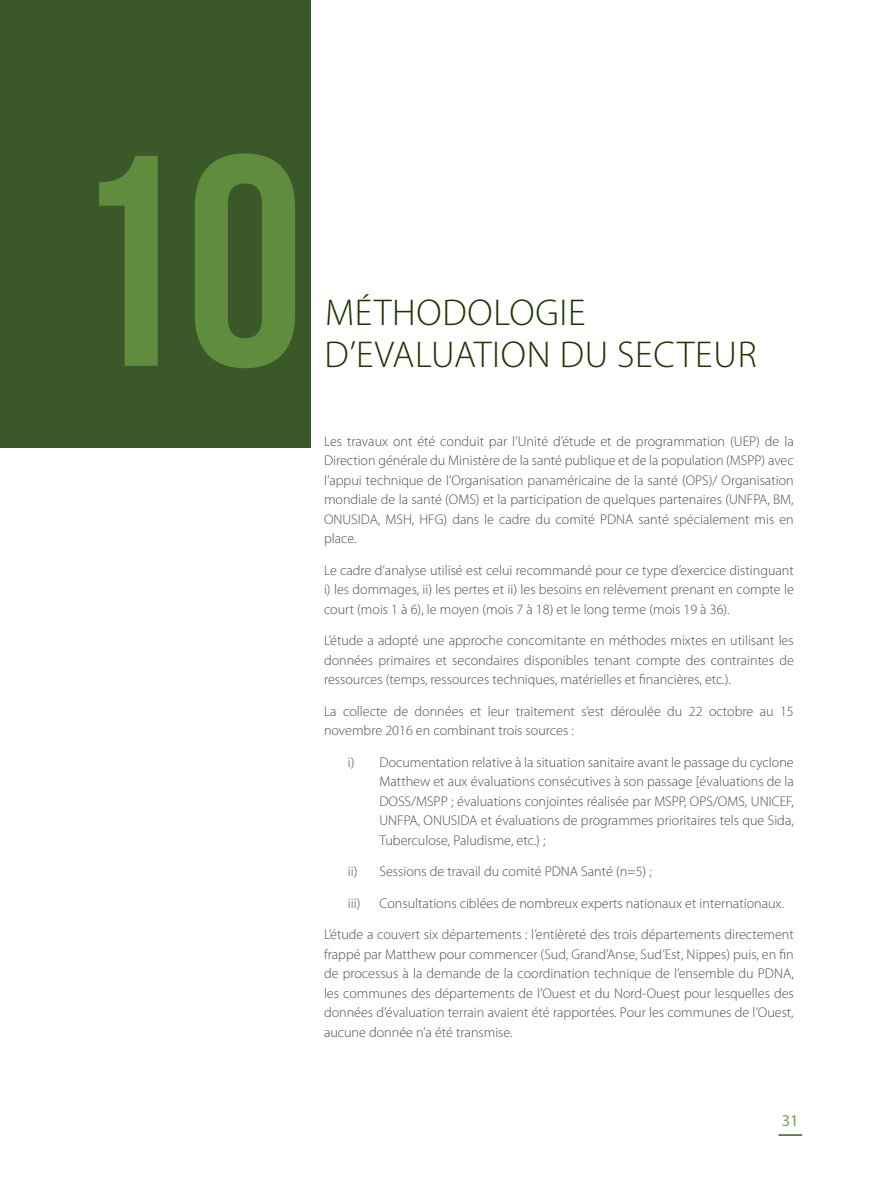
<style>
.page{position:relative;width:891px;height:1188px;background:#fff}
.page>*{position:absolute;margin:0;border:0;box-sizing:border-box;transform-origin:0 0}
.t1{font:300px "Bebas Neue";color:#608c3d}
.t2{font:300 37.5px/42px "Myriad Pro";letter-spacing:.02em;color:#203600}
.t3{font:16.5px "Myriad Pro";color:#7d9c58}
.t4{font:300 14.1px/19.5px "Myriad Pro";color:#4d4d4f;text-align:justify}
</style>
<div class="page">
<hr style="left:778px;top:1134px;width:24px;height:2px;background:#3b5829">
<div style="left:0;top:0;width:310px;height:448px;background:#3b5829"></div>
<h1 class="t1" style="left:67px;top:98px;width:239px">10</h1>
<h2 class="t2" style="left:324px;top:293px;width:434px">MÉTHODOLOGIE<br>D’EVALUATION DU SECTEUR</h2>
<p class="t4" style="left:324px;top:432px;width:471px">Les travaux ont été conduit par l’Unité d’étude et de programmation (UEP) de la Direction générale du Ministère de la santé publique et de la population (MSPP) avec l’appui technique de l’Organisation panaméricaine de la santé (OPS)/ Organisation mondiale de la santé (OMS) et la participation de quelques partenaires (UNFPA, BM, ONUSIDA, MSH, HFG) dans le cadre du comité PDNA santé spécialement mis en place.</p>
<p class="t4" style="left:324px;top:561px;width:471px">Le cadre d’analyse utilisé est celui recommandé pour ce type d’exercice distinguant i) les dommages, ii) les pertes et ii) les besoins en relèvement prenant en compte le court (mois 1 à 6), le moyen (mois 7 à 18) et le long terme (mois 19 à 36).</p>
<p class="t4" style="left:324px;top:631px;width:471px">L’étude a adopté une approche concomitante en méthodes mixtes en utilisant les données primaires et secondaires disponibles tenant compte des contraintes de ressources (temps, ressources techniques, matérielles et financières, etc.).</p>
<p class="t4" style="left:324px;top:702px;width:471px">La collecte de données et leur traitement s’est déroulée du 22 octobre au 15 novembre 2016 en combinant trois sources :</p>
<p class="t4" style="left:379px;top:753px;width:416px;text-indent:-31px">i) Documentation relative à la situation sanitaire avant le passage du cyclone Matthew et aux évaluations consécutives à son passage [évaluations de la DOSS/MSPP ; évaluations conjointes réalisée par MSPP, OPS/OMS, UNICEF, UNFPA, ONUSIDA et évaluations de programmes prioritaires tels que Sida, Tuberculose, Paludisme, etc.) ;</p>
<p class="t4" style="left:348px;top:862px;width:305px">ii) Sessions de travail du comité PDNA Santé (n=5) ;</p>
<p class="t4" style="left:348px;top:894px;width:14px">iii)</p>
<p class="t4" style="left:379px;top:894px;width:406px">Consultations ciblées de nombreux experts nationaux et internationaux.</p>
<p class="t4" style="left:324px;top:925px;width:471px">L’étude a couvert six départements : l’entièreté des trois départements directement frappé par Matthew pour commencer (Sud, Grand’Anse, Sud’Est, Nippes) puis, en fin de processus à la demande de la coordination technique de l’ensemble du PDNA, les communes des départements de l’Ouest et du Nord-Ouest pour lesquelles des données d’évaluation terrain avaient été rapportées. Pour les communes de l’Ouest, aucune donnée n’a été transmise.</p>
<p class="t3" style="left:782px;top:1110px;width:18px">31</p>
</div>
